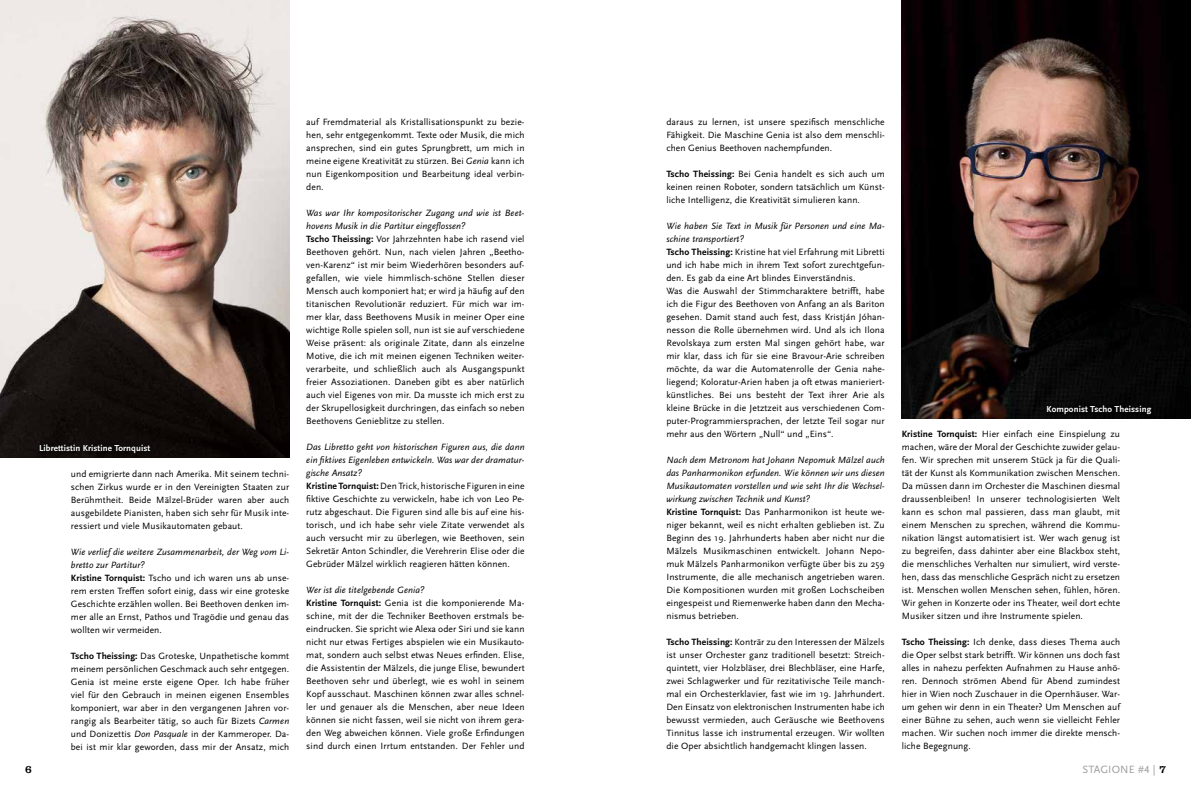
<style>
.page{position:relative;width:1191px;height:794px;background:#fff}
.page>*{position:absolute;margin:0;border:0;box-sizing:border-box;transform-origin:0 0}
.t1{font:11px "Scala Sans Pro";letter-spacing:.01em;color:#9c9d9d}
.t2{font:500 11px "CL23";color:#000}
.t3{font:9.5px/13px "Scala Sans Pro";letter-spacing:.01em;color:#000;text-align:justify}
.t4{font:700 9px "Scala Sans LF";letter-spacing:.01em;color:#fff}
.s1{font-style:italic}
.s2{font-weight:700}
.s3{font-family:"CL23";font-weight:500;color:#000}
</style>
<div class="page">
<img style="left:901px;top:0;width:290px;height:418px">
<img style="left:0;top:0;width:289px;height:457px">
<div style="left:37px;top:442px;width:116px;height:14px;background:#0d0906"></div>
<div style="left:1044px;top:403px;width:110px;height:14px;background:#000"></div>
<p class="t4" style="left:39px;top:443px;width:113px">Librettistin Kristine Tornquist</p>
<p class="t3" style="left:71px;top:467px;width:220px">und emigrierte dann nach Amerika. Mit seinem techni&shy;schen Zirkus wurde er in den Vereinigten Staaten zur Berühmtheit. Beide Mälzel-Brüder waren aber auch ausgebildete Pianisten, haben sich sehr für Musik inte&shy;ressiert und viele Musikautomaten gebaut.</p>
<p class="t3" style="left:71px;top:545px;width:220px;text-align:left"><span class="s1">Wie verlief die weitere Zusammenarbeit, der Weg vom Li&shy;bretto zur Partitur?<br></span><span class="s2">Kristine Tornquist:</span> Tscho und ich waren uns ab unse&shy;rem ersten Treffen sofort einig, dass wir eine groteske Geschichte erzählen wollen. Bei Beethoven denken im&shy;mer alle an Ernst, Pathos und Tragödie und genau das wollten wir vermeiden.</p>
<p class="t3" style="left:71px;top:649px;width:220px"><span class="s2">Tscho Theissing:</span> Das Groteske, Unpathetische kommt meinem persönlichen Geschmack auch sehr entgegen.<br>Genia ist meine erste eigene Oper. Ich habe früher viel für den Gebrauch in meinen eigenen Ensembles komponiert, war aber in den vergangenen Jahren vor&shy;rangig als Bearbeiter tätig, so auch für Bizets <span class="s1">Carmen </span>und Donizettis <span class="s1">Don Pasquale</span> in der Kammeroper. Da&shy;bei ist mir klar geworden, dass mir der Ansatz, mich</p>
<p class="t3" style="left:306px;top:116px;width:220px">auf Fremdmaterial als Kristallisationspunkt zu bezie&shy;hen, sehr entgegenkommt. Texte oder Musik, die mich ansprechen, sind ein gutes Sprungbrett, um mich in meine eigene Kreativität zu stürzen. Bei <span class="s1">Genia</span> kann ich nun Eigenkomposition und Bearbeitung ideal verbin&shy;den.</p>
<p class="t3" style="left:306px;top:207px;width:220px;text-align:left"><span class="s1">Was war Ihr kompositorischer Zugang und wie ist Beet&shy;hovens Musik in die Partitur eingeflossen?<br></span><span class="s2">Tscho Theissing:</span> Vor Jahrzehnten habe ich rasend viel Beethoven gehört. Nun, nach vielen Jahren „Beetho&shy;ven-Karenz“ ist mir beim Wiederhören besonders auf&shy;gefallen, wie viele himmlisch-schöne Stellen dieser Mensch auch komponiert hat; er wird ja häufig auf den titanischen Revolutionär reduziert. Für mich war im&shy;mer klar, dass Beethovens Musik in meiner Oper eine wichtige Rolle spielen soll, nun ist sie auf verschiedene Weise präsent: als originale Zitate, dann als einzelne Motive, die ich mit meinen eigenen Techniken weiter&shy;verarbeite, und schließlich auch als Ausgangspunkt freier Assoziationen. Daneben gibt es aber natürlich auch viel Eigenes von mir. Da musste ich mich erst zu der Skrupellosigkeit durchringen, das einfach so neben Beethovens Genieblitze zu stellen.</p>
<p class="t3" style="left:306px;top:441px;width:220px;text-align:left"><span class="s1">Das Libretto geht von historischen Figuren aus, die dann ein fiktives Eigenleben entwickeln. Was war der dramatur&shy;gische Ansatz?<br></span><span class="s2">Kristine Tornquist:</span> Den Trick, historische Figuren in eine fiktive Geschichte zu verwickeln, habe ich von Leo Pe&shy;rutz abgeschaut. Die Figuren sind alle bis auf eine his&shy;torisch, und ich habe sehr viele Zitate verwendet als auch versucht mir zu überlegen, wie Beethoven, sein Sekretär Anton Schindler, die Verehrerin Elise oder die Gebrüder Mälzel wirklich reagieren hätten können.</p>
<p class="t3" style="left:306px;top:584px;width:220px;text-align:left"><span class="s1">Wer ist die titelgebende Genia?<br></span><span class="s2">Kristine Tornquist:</span> Genia ist die komponierende Ma&shy;schine, mit der die Techniker Beethoven erstmals be&shy;eindrucken. Sie spricht wie Alexa oder Siri und sie kann nicht nur etwas Fertiges abspielen wie ein Musikauto&shy;mat, sondern auch selbst etwas Neues erfinden. Elise, die Assistentin der Mälzels, die junge Elise, bewundert Beethoven sehr und überlegt, wie es wohl in seinem Kopf ausschaut. Maschinen können zwar alles schnel&shy;ler und genauer als die Menschen, aber neue Ideen können sie nicht fassen, weil sie nicht von ihrem gera&shy;den Weg abweichen können. Viele große Erfindungen sind durch einen Irrtum entstanden. Der Fehler und</p>
<p class="t3" style="left:666px;top:116px;width:220px">daraus zu lernen, ist unsere spezifisch menschliche Fähigkeit. Die Maschine Genia ist also dem menschli&shy;chen Genius Beethoven nachempfunden.</p>
<p class="t3" style="left:666px;top:168px;width:220px"><span class="s2">Tscho Theissing:</span> Bei Genia handelt es sich auch um keinen reinen Roboter, sondern tatsächlich um Künst&shy;liche Intelligenz, die Kreativität simulieren kann.</p>
<p class="t3" style="left:666px;top:220px;width:220px;text-align:left"><span class="s1">Wie haben Sie Text in Musik für Personen und eine Ma&shy;schine transportiert?<br></span><span class="s2">Tscho Theissing:</span> Kristine hat viel Erfahrung mit Libretti und ich habe mich in ihrem Text sofort zurechtgefun&shy;den. Es gab da eine Art blindes Einverständnis.<br>Was die Auswahl der Stimmcharaktere betrifft, habe ich die Figur des Beethoven von Anfang an als Bariton gesehen. Damit stand auch fest, dass Kristján Jóhan&shy;nesson die Rolle übernehmen wird. Und als ich Ilona Revolskaya zum ersten Mal singen gehört habe, war mir klar, dass ich für sie eine Bravour-Arie schreiben möchte, da war die Automatenrolle der Genia nahe&shy;liegend; Koloratur-Arien haben ja oft etwas manieriert&shy;künstliches. Bei uns besteht der Text ihrer Arie als kleine Brücke in die Jetztzeit aus verschiedenen Com&shy;puter-Programmiersprachen, der letzte Teil sogar nur mehr aus den Wörtern „Null“ und „Eins“.</p>
<p class="t3" style="left:666px;top:453px;width:220px;text-align:left"><span class="s1">Nach dem Metronom hat Johann Nepomuk Mälzel auch das Panharmonikon erfunden. Wie können wir uns diesen Musikautomaten vorstellen und wie seht Ihr die Wechsel&shy;wirkung zwischen Technik und Kunst?<br></span><span class="s2">Kristine Tornquist:</span> Das Panharmonikon ist heute we&shy;niger bekannt, weil es nicht erhalten geblieben ist. Zu Beginn des 19. Jahrhunderts haben aber nicht nur die Mälzels Musikmaschinen entwickelt. Johann Nepo&shy;muk Mälzels Panharmonikon verfügte über bis zu 259<br>Instrumente, die alle mechanisch angetrieben waren.<br>Die Kompositionen wurden mit großen Lochscheiben eingespeist und Riemenwerke haben dann den Mecha&shy;nismus betrieben.</p>
<p class="t3" style="left:666px;top:635px;width:220px"><span class="s2">Tscho Theissing:</span> Konträr zu den Interessen der Mälzels ist unser Orchester ganz traditionell besetzt: Streich&shy;quintett, vier Holzbläser, drei Blechbläser, eine Harfe, zwei Schlagwerker und für rezitativische Teile manch&shy;mal ein Orchesterklavier, fast wie im 19. Jahrhundert.<br>Den Einsatz von elektronischen Instrumenten habe ich bewusst vermieden, auch Geräusche wie Beethovens Tinnitus lasse ich instrumental erzeugen. Wir wollten die Oper absichtlich handgemacht klingen lassen.</p>
<p class="t4" style="left:1046px;top:404px;width:106px">Komponist Tscho Theissing</p>
<p class="t3" style="left:901px;top:427px;width:220px"><span class="s2">Kristine Tornquist:</span> Hier einfach eine Einspielung zu machen, wäre der Moral der Geschichte zuwider gelau&shy;fen. Wir sprechen mit unserem Stück ja für die Quali&shy;tät der Kunst als Kommunikation zwischen Menschen.<br>Da müssen dann im Orchester die Maschinen diesmal draussenbleiben! In unserer technologisierten Welt kann es schon mal passieren, dass man glaubt, mit einem Menschen zu sprechen, während die Kommu&shy;nikation längst automatisiert ist. Wer wach genug ist zu begreifen, dass dahinter aber eine Blackbox steht, die menschliches Verhalten nur simuliert, wird verste&shy;hen, dass das menschliche Gespräch nicht zu ersetzen ist. Menschen wollen Menschen sehen, fühlen, hören.<br>Wir gehen in Konzerte oder ins Theater, weil dort echte Musiker sitzen und ihre Instrumente spielen.</p>
<p class="t3" style="left:901px;top:635px;width:220px"><span class="s2">Tscho Theissing:</span> Ich denke, dass dieses Thema auch die Oper selbst stark betrifft. Wir können uns doch fast alles in nahezu perfekten Aufnahmen zu Hause anhö&shy;ren. Dennoch strömen Abend für Abend zumindest hier in Wien noch Zuschauer in die Opernhäuser. War&shy;um gehen wir denn in ein Theater? Um Menschen auf einer Bühne zu sehen, auch wenn sie vielleicht Fehler machen. Wir suchen noch immer die direkte mensch&shy;liche Begegnung.</p>
<p class="t2" style="left:25px;top:762px;width:8px">6</p>
<p class="t1" style="left:1082px;top:763px;width:85px">STAGIONE #4 | <span class="s3">7</span></p>
</div>
